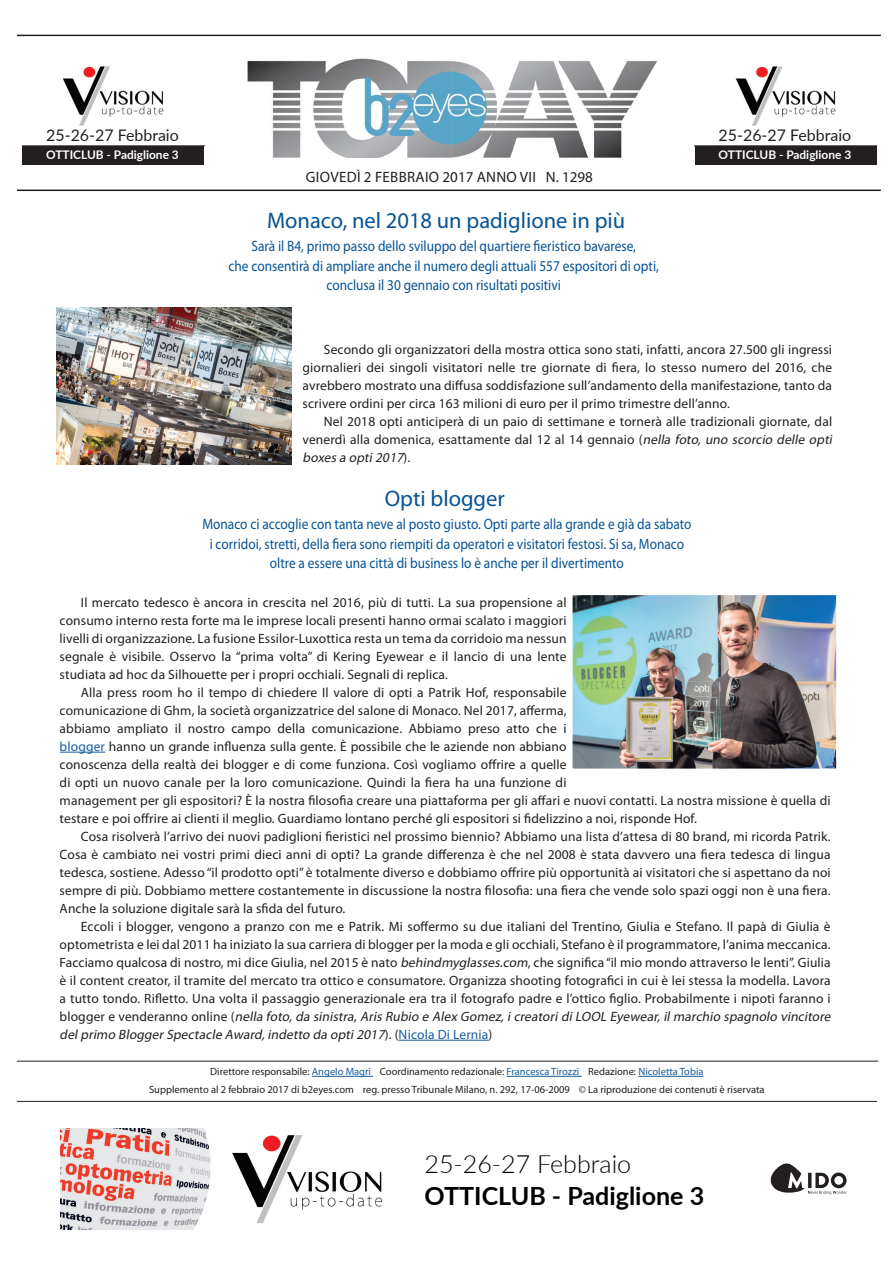
<style>
.page{position:relative;width:893px;height:1263px;background:#fff}
.page>*{position:absolute;margin:0;border:0;box-sizing:border-box;transform-origin:0 0}
.t1{font:700 25.05px "Lato";color:#000001}
.t2{font:300 25.05px "Lato";color:#000001}
.t3{font:22.5px "Myriad Pro";color:#075394}
.t4{font:15.9px "Lato";color:#231f20}
.t5{font:15px/19.5px "Myriad Pro";color:#075394;text-align:center;scale:.89 1}
.t6{font:15px "Myriad Pro";letter-spacing:.02em;color:#231f20}
.t7{font:13.5px/18px "Myriad Pro";letter-spacing:.01em;color:#231f20;text-align:justify}
.t8{font:700 11.85px "Lato";color:#fff}
.t9{font:10.5px/18px "Myriad Pro";color:#231f20;text-align:center}
.s1{font-style:italic}
.s2{color:#175d9e}
</style>
<div class="page">
<img style="left:247px;top:58px;width:410px;height:99px">
<hr style="left:17px;top:1101px;width:860px;height:1px;background:#231f20">
<hr style="left:312px;top:1076px;width:61px;height:1px;background:#175d9e">
<hr style="left:507px;top:1076px;width:75px;height:1px;background:#175d9e">
<hr style="left:638px;top:1076px;width:65px;height:1px;background:#175d9e">
<div style="left:695px;top:145px;width:181px;height:19px;background:#231f20"></div>
<img style="left:735px;top:66px;width:101px;height:60px">
<div style="left:22px;top:145px;width:182px;height:19px;background:#231f20"></div>
<img style="left:62px;top:66px;width:102px;height:60px">
<hr style="left:17px;top:190px;width:864px;height:1px;background:#231f20">
<hr style="left:17px;top:35px;width:864px;height:1px;background:#231f20">
<hr style="left:17px;top:1061px;width:861px;height:1px;background:#231f20">
<img style="left:60px;top:1128px;width:85px;height:101px">
<svg style="left:145px;top:1128px;width:66px;height:101px;background:#d8ced0"></svg>
<img style="left:232px;top:1135px;width:150px;height:89px">
<svg style="left:770px;top:1163px;width:77px;height:32px"></svg>
<img style="left:57px;top:308px;width:234px;height:156px">
<img style="left:574px;top:596px;width:261px;height:171px">
<div style="left:567px;top:589px;width:275px;height:185px;border:6px solid #fff"></div>
<p class="t4" style="left:46px;top:124px;width:134px">25-26-27 Febbraio</p>
<p class="t8" style="left:46px;top:146px;width:134px">OTTICLUB - Padiglione 3</p>
<p class="t6" style="left:306px;top:167px;width:220px">giovedì 2 febbraio 2017 ANNO VII</p>
<p class="t6" style="left:546px;top:167px;width:49px">N. 1298</p>
<h2 class="t3" style="left:267px;top:207px;width:360px">Monaco, nel 2018 un padiglione in più</h2>
<p class="t5" style="left:229px;top:236px;width:485px">Sarà il B4, primo passo dello sviluppo del quartiere fieristico bavarese,<br>che consentirà di ampliare anche il numero degli attuali 557 espositori di opti, conclusa il 30 gennaio con risultati positivi</p>
<p class="t4" style="left:719px;top:124px;width:134px">25-26-27 Febbraio</p>
<p class="t8" style="left:719px;top:146px;width:134px">OTTICLUB - Padiglione 3</p>
<p class="t7" style="left:303px;top:340px;width:531px;text-indent:21px">Secondo gli organizzatori della mostra ottica sono stati, infatti, ancora 27.500 gli ingressi giornalieri dei singoli visitatori nelle tre giornate di fiera, lo stesso numero del 2016, che avrebbero mostrato una diffusa soddisfazione sull’andamento della manifestazione, tanto da scrivere ordini per circa 163 milioni di euro per il primo trimestre dell’anno.</p>
<p class="t7" style="left:303px;top:412px;width:534px;text-align:left;text-indent:21px">Nel 2018 opti anticiperà di un paio di settimane e tornerà alle tradizionali giornate, dal venerdì alla domenica, esattamente dal 12 al 14 gennaio (<span class="s1">nella foto, uno scorcio delle opti boxes a opti2017</span>) .</p>
<h2 class="t3" style="left:385px;top:485px;width:122px">Opti blogger</h2>
<p class="t5" style="left:202px;top:514px;width:551px">Monaco ci accoglie con tanta neve al posto giusto. Opti parte alla grande e già da sabato i corridoi, stretti, della fiera sono riempiti da operatori e visitatori festosi. Si sa, Monaco oltre a essere una città di business lo è anche per il divertimento</p>
<p class="t7" style="left:60px;top:593px;width:508px;text-indent:21px">I l mercato tedesco è ancora in crescita nel 2016, più di tutti. La sua propensione al consumo interno resta forte ma le imprese locali presenti hanno ormai scalato i maggiori livelli di organizzazione. La fusione Essilor-Luxottica resta un tema da corridoio ma nessun segnale è visibile. Osservo la “prima volta” di Kering Eyewear e il lancio di una lente studiata ad hoc da Silhouette per i propri occhiali. Segnali di replica.</p>
<p class="t7" style="left:60px;top:683px;width:772px;text-align:left;text-indent:21px">Alla press room ho il tempo di chiedere I l valore di opti a Patrik Hof, responsabile<br>comunicazione di Ghm, la società organizzatrice del salone di Monaco. Nel 2017, afferma,<br>abbiamo ampliato il nostro campo della comunicazione. Abbiamo preso atto che i<br><span class="s2">blogger</span> hanno un grande influenza sulla gente. È possibile che le aziende non abbiano<br>conoscenza della realtà dei blogger e di come funziona. Così vogliamo offrire a quelle<br>di opti un nuovo canale per la loro comunicazione. Quindi la fiera ha una funzione di<br>management per gli espositori? È la nostra filosofia creare una piattaforma per gli affari e nuovi contatti. La nostra missione è quella di testare e poi offrire ai clienti il meglio. Guardiamo lontano perché gli espositori si fidelizzino a noi, risponde Hof.</p>
<p class="t7" style="left:60px;top:827px;width:772px;text-indent:21px">Cosa risolverà l’arrivo dei nuovi padiglioni fieristici nel prossimo biennio? Abbiamo una lista d’attesa di 80 brand, mi ricorda Patrik.<br>Cosa è cambiato nei vostri primi dieci anni di opti? La grande differenza è che nel 2008 è stata davvero una fiera tedesca di lingua tedesca, sostiene. Adesso “il prodotto opti” è totalmente diverso e dobbiamo offrire più opportunità ai visitatori che si aspettano da noi sempre di più. Dobbiamo mettere costantemente in discussione la nostra filosofia: una fiera che vende solo spazi oggi non è una fiera.<br>Anche la soluzione digitale sarà la sfida del futuro.</p>
<p class="t7" style="left:60px;top:917px;width:775px;text-align:left;text-indent:21px">Eccoli i blogger, vengono a pranzo con me e Patrik. Mi soffermo su due italiani del Trentino, Giulia e Stefano. Il papà di Giulia è optometrista e lei dal 2011 ha iniziato la sua carriera di blogger per la moda e gli occhiali, Stefano è il programmatore, l’anima meccanica.<br>Facciamo qualcosa di nostro, mi dice Giulia, nel 2015 è nato <span class="s1">behindmyglasses.com</span>, che significa “il mio mondo attraverso le lenti”. Giulia è il content creator, il tramite del mercato tra ottico e consumatore. Organizza shooting fotografici in cui è lei stessa la modella. Lavora a tutto tondo. Rifletto. Una volta il passaggio generazionale era tra il fotografo padre e l’ottico figlio. Probabilmente i nipoti faranno i b l o g g e r e v e n d e r a n n o o n l i n e ( <span class="s1">nella foto,da sinistra,Aris Rubio e Alex Gomez,icreatoridiLOOL Eyewear,ilmarchio spagnolo vincitore delprimo BloggerSpectacle Award,indetto da opti2017</span>) . ( <span class="s2">N i c o l a D i L e r n i a</span> )</p>
<p class="t9" style="left:149px;top:1062px;width:617px">Direttore responsabile: <span class="s2">Angelo Magri</span> Coordinamento redazionale: <span class="s2">Francesca Tirozzi</span> Redazione: <span class="s2">Nicoletta Tobia<br></span>Supplemento al 2 febbraio 2017 di b2eyes.com reg. presso Tribunale Milano, n. 292, 17-06-2009 © La riproduzione dei contenuti è riservata</p>
<h1 class="t2" style="left:424px;top:1146px;width:208px">25-26-27 Febbraio</h1>
<h1 class="t1" style="left:424px;top:1177px;width:281px">OTTICLUB - Padiglione 3</h1>
</div>
